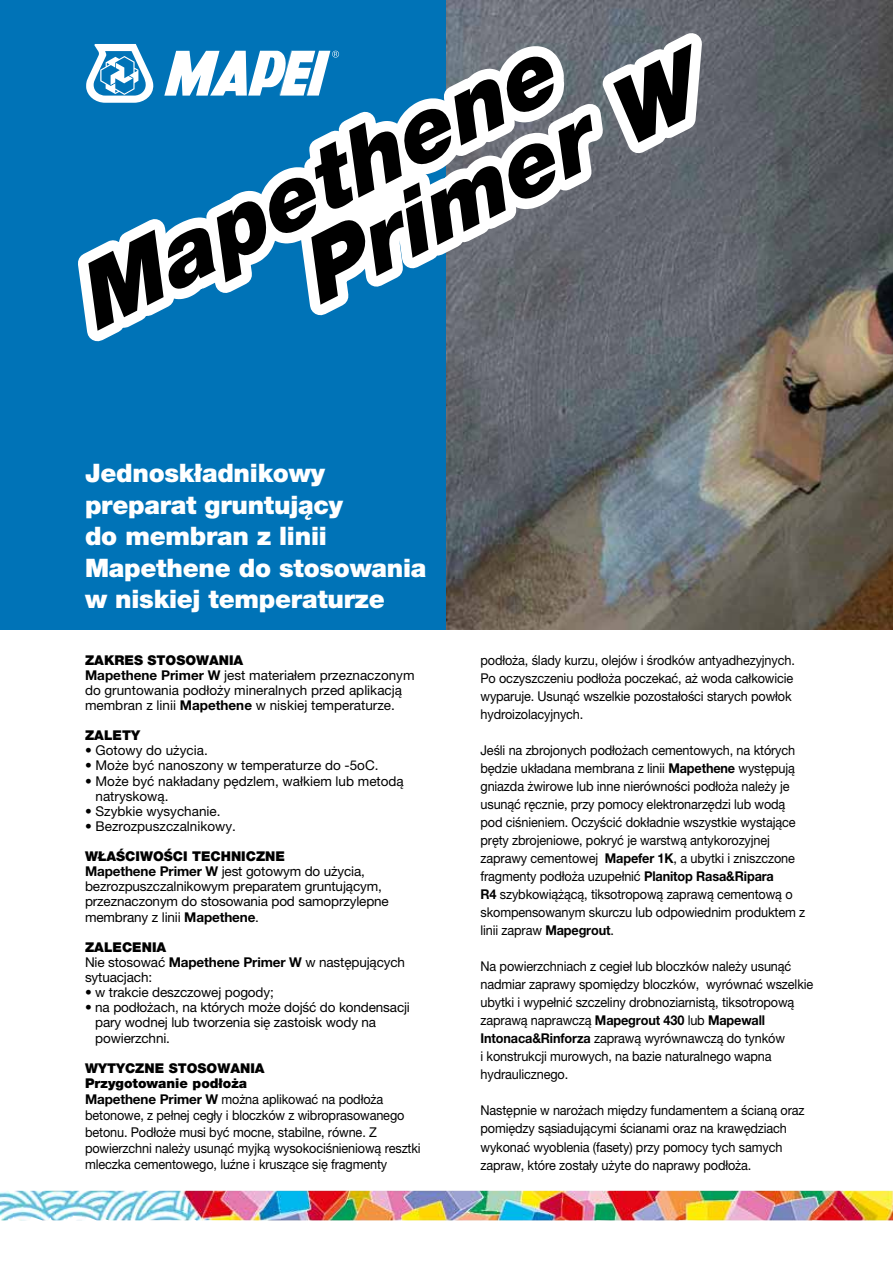
<style>
.page{position:relative;width:893px;height:1263px;background:#fff}
.page>*{position:absolute;margin:0;border:0;box-sizing:border-box;transform-origin:0 0}
.t1{font:italic 900 90px/78px "Helvetica Neue LTW1 G";color:#000}
.t2{font:900 25.5px/31.5px "Helvetica Neue LTW1 G";letter-spacing:-.01em;color:#fff}
.t3{font:13.5px/18px "Helvetica Neue LTW1 G";letter-spacing:-.01em;color:#000;scale:.94 1}
.t4{font:13.5px/15.1px "Helvetica Neue LTW1 G";letter-spacing:-.01em;color:#000}
.t5{font:900 13.5px "Helvetica Neue LTW1 G";color:#000}
.s1{font-weight:900}
.s2{font-weight:700}
</style>
<div class="page">
<div style="left:0;top:0;width:893px;height:629px;background:#0073b7"></div>
<img style="left:446px;top:0;width:447px;height:629px">
<img style="left:0;top:1191px;width:893px;height:29px">
<svg style="left:78px;top:15px;width:642px;height:344px"></svg>
<h1 class="t1" style="left:255px;top:173px;width:433px;text-indent:-210px;rotate:-27deg">Mapethene<br>Primer W</h1>
<h2 class="t2" style="left:85px;top:457px;width:343px">Jednoskładnikowy preparat gruntujący<br>do membran z linii<br>Mapethene do stosowania w niskiej temperaturze</h2>
<p class="t4" style="left:85px;top:652px;width:331px"><span class="s1">ZAKRES STOSOWANIA<br></span><span class="s2">Mapethene Primer W</span> jest materiałem przeznaczonym do gruntowania podłoży mineralnych przed aplikacją membran z linii <span class="s2">Mapethene</span> w niskiej temperaturze.</p>
<p class="t5" style="left:85px;top:727px;width:57px">ZALETY</p>
<p class="t4" style="left:85px;top:743px;width:124px">• Gotowy do użycia.</p>
<p class="t4" style="left:85px;top:758px;width:295px">• Może być nanoszony w temperaturze do -5oC.</p>
<p class="t4" style="left:96px;top:773px;width:310px;text-indent:-11px">• Może być nakładany pędzlem, wałkiem lub metodą natryskową.</p>
<p class="t4" style="left:85px;top:803px;width:137px">• Szybkie wysychanie.</p>
<p class="t4" style="left:85px;top:818px;width:152px">• Bezrozpuszczalnikowy.</p>
<p class="t4" style="left:85px;top:849px;width:305px"><span class="s1">WŁAŚCIWOŚCI TECHNICZNE<br></span><span class="s2">Mapethene Primer W</span> jest gotowym do użycia, bezrozpuszczalnikowym preparatem gruntującym, przeznaczonym do stosowania pod samoprzylepne membrany z linii <span class="s2">Mapethene</span>.</p>
<p class="t4" style="left:85px;top:939px;width:322px"><span class="s1">ZALECENIA<br></span>Nie stosować <span class="s2">Mapethene Primer W</span> w następujących sytuacjach:</p>
<p class="t4" style="left:85px;top:985px;width:190px">• w trakcie deszczowej pogody;</p>
<p class="t4" style="left:95px;top:1000px;width:316px;text-indent:-10px">• na podłożach, na których może dojść do kondensacji pary wodnej lub tworzenia się zastoisk wody na powierzchni.</p>
<p class="t3" style="left:85px;top:1060px;width:359px;line-height:16px"><span class="s1">WYTYCZNE STOSOWANIA<br>Przygotowanie podłoża<br></span><span class="s2">Mapethene Primer W</span> można aplikować na podłoża betonowe, z pełnej cegły i bloczków z wibroprasowanego betonu. Podłoże musi być mocne, stabilne, równe. Z powierzchni należy usunąć myjką wysokociśnieniową resztki mleczka cementowego, luźne i kruszące się fragmenty</p>
<p class="t3" style="left:480px;top:651px;width:336px">podłoża, ślady kurzu, olejów i środków antyadhezyjnych.<br>Po oczyszczeniu podłoża poczekać, aż woda całkowicie wyparuje. Usunąć wszelkie pozostałości starych powłok hydroizolacyjnych.</p>
<p class="t3" style="left:480px;top:741px;width:347px">Jeśli na zbrojonych podłożach cementowych, na których będzie układana membrana z linii <span class="s2">Mapethene</span> występują gniazda żwirowe lub inne nierówności podłoża należy je usunąć ręcznie, przy pomocy elektronarzędzi lub wodą pod ciśnieniem. Oczyścić dokładnie wszystkie wystające pręty zbrojeniowe, pokryć je warstwą antykorozyjnej zaprawy cementowej <span class="s2">Mapefer 1K</span>, a ubytki i zniszczone fragmenty podłoża uzupełnić <span class="s2">Planitop Rasa&amp;Ripara<br>R4</span> szybkowiążącą, tiksotropową zaprawą cementową o skompensowanym skurczu lub odpowiednim produktem z linii zapraw <span class="s2">Mapegrout</span>.</p>
<p class="t3" style="left:480px;top:957px;width:355px">Na powierzchniach z cegieł lub bloczków należy usunąć nadmiar zaprawy spomiędzy bloczków, wyrównać wszelkie ubytki i wypełnić szczeliny drobnoziarnistą, tiksotropową zaprawą naprawczą <span class="s2">Mapegrout 430</span> lub <span class="s2">Mapewall Intonaca&amp;Rinforza</span> zaprawą wyrównawczą do tynków<br>i konstrukcji murowych, na bazie naturalnego wapna hydraulicznego.</p>
<p class="t3" style="left:480px;top:1101px;width:346px">Następnie w narożach między fundamentem a ścianą oraz pomiędzy sąsiadującymi ścianami oraz na krawędziach wykonać wyoblenia (fasety) przy pomocy tych samych zapraw, które zostały użyte do naprawy podłoża.</p>
</div>
